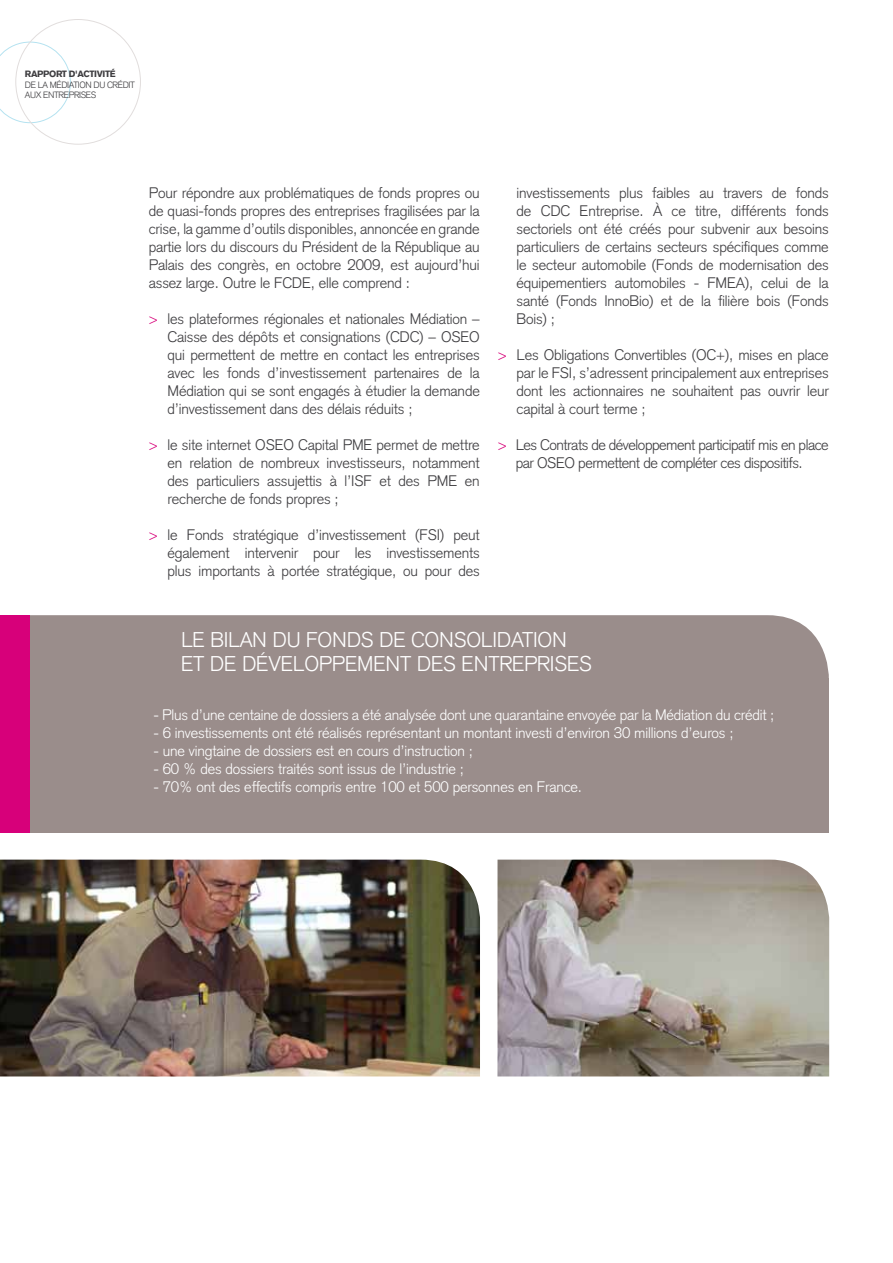
<style>
.page{position:relative;width:893px;height:1263px;background:#fff}
.page>*{position:absolute;margin:0;border:0;box-sizing:border-box;transform-origin:0 0}
.t1{font:300 21px/24px "Akzidenz Grotesk";letter-spacing:-.01em;color:#fff}
.t2{font:300 15px/18px "Akzidenz Grotesk";letter-spacing:-.01em;color:#3e3d40;text-align:justify}
.t3{font:300 15px "Akzidenz Grotesk";letter-spacing:-.01em;color:#fff}
.t4{font:300 15px/18px "Akzidenz Grotesk";letter-spacing:-.03em;color:#3e3d40;text-align:center}
.t5{font:300 9px/10.5px "Akzidenz Grotesk";letter-spacing:-.04em;color:#3e3d40}
.t6{font:900 9px "Akzidenz Grotesk";color:#3e3d40}
.s1{color:#d7007a}
</style>
<div class="page">
<img style="left:0;top:860px;width:480px;height:216px">
<img style="left:497px;top:860px;width:332px;height:216px">
<div style="left:29px;top:615px;width:800px;height:63px;background:#9a8d8b"></div>
<div style="left:0;top:678px;width:829px;height:155px;background:#9a8d8b"></div>
<div style="left:0;top:615px;width:29px;height:217px;background:#d7007a"></div>
<svg style="left:0;top:42px;width:71px;height:81px"></svg>
<p class="t6" style="left:25px;top:68px;width:32px">RAPPORT</p>
<p class="t6" style="left:69px;top:68px;width:15px">D'ACTI</p>
<p class="t6" style="left:97px;top:68px;width:11px">VITÉ</p>
<p class="t5" style="left:25px;top:79px;width:108px">de la Médiation du crédit aux</p>
<p class="t5" style="left:43px;top:90px;width:6px">entreprises</p>
<p class="t2" style="left:149px;top:184px;width:332px">Pour répondre aux problématiques de fonds propres ou de quasi-fonds propres des entreprises fragilisées par la crise, la gamme d’outils disponibles, annoncée en grande partie lors du discours du Président de la République au Palais des congrès, en octobre 2009, est aujourd’hui assez large. Outre le FCDE, elle comprend :</p>
<p class="t2" style="left:168px;top:310px;width:314px;text-indent:-19px"><span class="s1">&gt;&gt;</span> les plateformes régionales et nationales Médiation –<br>Caisse des dépôts et consignations (CDC</p>
<p class="t2" style="left:168px;top:328px;width:314px;text-indent:252px">) – OSEO qui permettent de mettre en contact les entreprises avec les fonds d’investissement partenaires de la Médiation qui se sont engagés à étudier la demande d’investissement dans des délais réduits ;</p>
<p class="t2" style="left:168px;top:436px;width:314px;text-indent:-19px"><span class="s1">&gt;&gt;</span> le site internet OSEO Capital PME permet de mettre en relation de nombreux investisseurs, notamment des particuliers assujettis à l’ISF et des PME en recherche de fonds propres ;</p>
<p class="t2" style="left:168px;top:526px;width:314px;text-indent:-19px"><span class="s1">&gt;&gt;</span> le Fonds stratégique d’investissement (FSI) peut également intervenir pour les investissements plus importants à portée stratégique, ou pour des</p>
<p class="t2" style="left:517px;top:184px;width:314px">investissements plus faibles au travers de fonds de CDC</p>
<p class="t2" style="left:517px;top:202px;width:314px;text-indent:63px">Entreprise. À ce titre, différents fonds sectoriels ont été créés pour subvenir aux besoins particuliers de certains secteurs spécifiques comme le secteur automobile (Fonds de modernisation des équipementiers automobiles - FMEA), celui de la santé (Fonds InnoBio) et de la filière bois (Fonds Bois) ;</p>
<p class="t2" style="left:517px;top:346px;width:314px;text-indent:-19px"><span class="s1">&gt;&gt;</span> Les obligations convertibles (OC+), mises en place par le FSI, s’adressent principalement aux entreprises dont les actionnaires ne souhaitent pas ouvrir leur capital à court terme ;</p>
<p class="t4" style="left:498px;top:436px;width:332px"><span class="s1">&gt;&gt;</span> Les Contrats de développement participatif mis en place par OSEO permettent de compléter ces dispositifs.</p>
<h1 class="t1" style="left:181px;top:628px;width:412px">Le bi lan du FONDS DE CONSOLIDATION<br>ET DE DÉVELO PPEMENT DES ENTREPRISES</h1>
<p class="t3" style="left:153px;top:706px;width:622px">- Plus d’une centaine de dossiers a été analysée dont une quarantaine envoyée par la Médiation du crédit ;</p>
<p class="t3" style="left:153px;top:724px;width:582px">- 6 investissements ont été réalisés représentant un montant investi d’environ 30 millions d’euros ;</p>
<p class="t3" style="left:153px;top:742px;width:321px">- une vingtaine de dossiers est en cours d’instruction ;</p>
<p class="t3" style="left:153px;top:760px;width:312px">- 60 % des dossiers traités sont issus de l’industrie ;</p>
<p class="t3" style="left:153px;top:778px;width:430px">- 70% ont des effectifs compris entre 100 et 500 personnes en France.</p>
</div>
